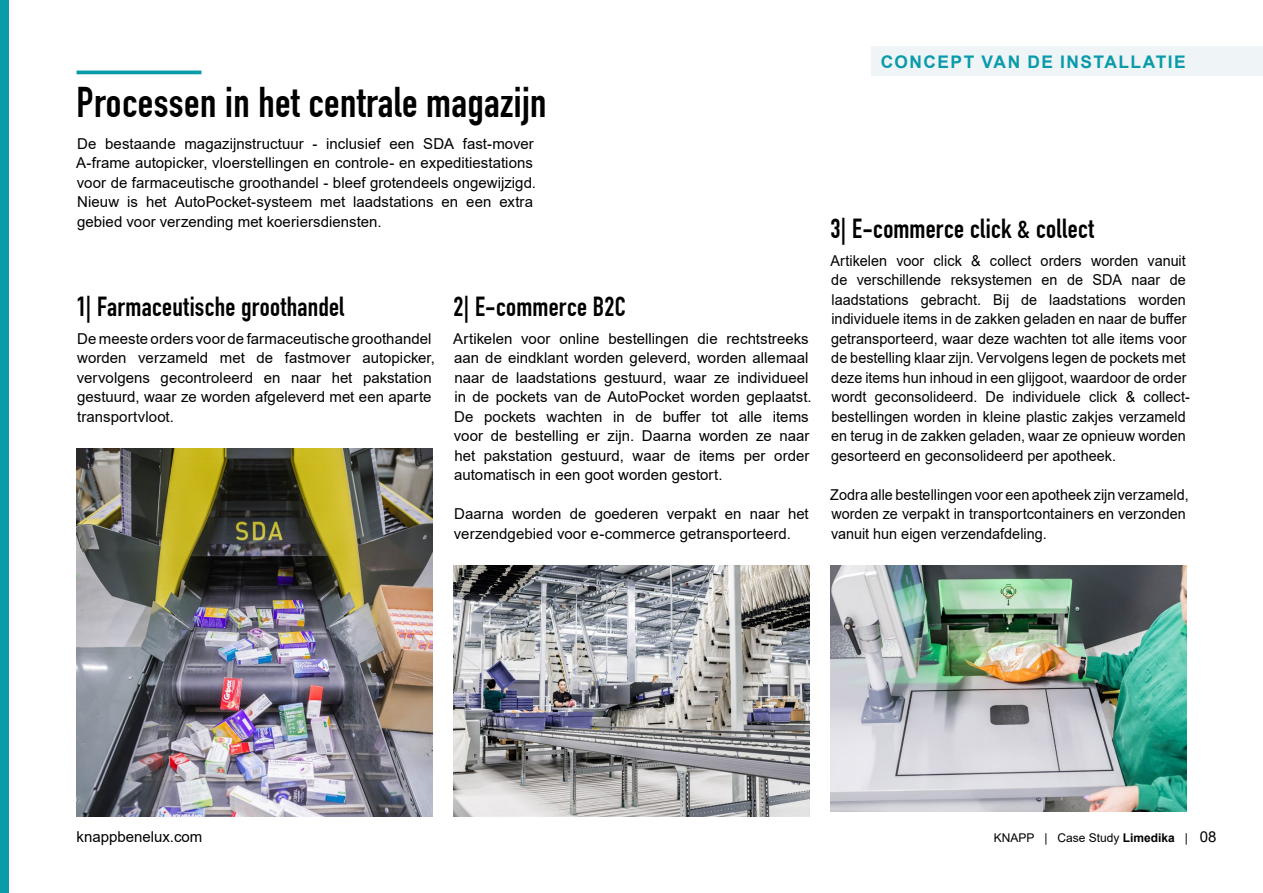
<style>
.page{position:relative;width:1263px;height:893px;background:#fff}
.page>*{position:absolute;margin:0;border:0;box-sizing:border-box;transform-origin:0 0}
.t1{font:42px "DIN Engschrift";letter-spacing:.01em;color:#000}
.t2{font:27px "DIN Engschrift";letter-spacing:.01em;color:#000}
.t3{font:700 17.4px "Arial";letter-spacing:.085em;color:#099baa}
.t4{font:15px/19.5px "Arial";letter-spacing:.005em;color:#000}
.t5{font:15px/19.5px "Arial";letter-spacing:.005em;color:#000;scale:.96 1}
.t6{font:12px "Arial";color:#000}
.s1{font-weight:700}
.s2{font-size:15px}
</style>
<div class="page">
<div style="left:0;top:0;width:9px;height:893px;background:#099baa"></div>
<img style="left:454px;top:566px;width:355px;height:250px">
<img style="left:831px;top:566px;width:355px;height:246px">
<img style="left:77px;top:449px;width:355px;height:367px">
<hr style="left:77px;top:71px;width:124px;height:3px;background:#099baa">
<div style="left:872px;top:47px;width:391px;height:29px;background:#eff5f7"></div>
<h1 class="t1" style="left:77px;top:78px;width:472px">Processen in het centrale magazijn</h1>
<p class="t4" style="left:76px;top:133px;width:461px">De bestaande magazijnstructuur - inclusief een SDA fast-mover A-frame autopicker, vloerstellingen en controle- en expeditiestations voor de farmaceutische groothandel - bleef grotendeels ongewijzigd.<br>Nieuw is het AutoPocket-systeem met laadstations en een extra gebied voor verzending met koeriersdiensten.</p>
<h2 class="t2" style="left:77px;top:290px;width:269px">1| Farmaceutische groothandel</h2>
<p class="t4" style="left:77px;top:328px;width:359px">De meeste orders voor de farmaceutische groothandel worden verzameld met de fastmover autopicker, vervolgens gecontroleerd en naar het pakstation gestuurd, waar ze worden afgeleverd met een aparte transportvloot.</p>
<h2 class="t2" style="left:454px;top:290px;width:174px">2| E-commerce B2C</h2>
<p class="t4" style="left:453px;top:328px;width:360px">Artikelen voor online bestellingen die rechtstreeks aan de eindklant worden geleverd, worden allemaal naar de laadstations gestuurd, waar ze individueel in de pockets van de AutoPocket worden geplaatst.<br>De pockets wachten in de buffer tot alle items voor de bestelling er zijn. Daarna worden ze naar het pakstation gestuurd, waar de items per order automatisch in een goot worden gestort.</p>
<p class="t4" style="left:454px;top:504px;width:356px">Daarna worden de goederen verpakt en naar het verzendgebied voor e-commerce getransporteerd.</p>
<p class="t3" style="left:881px;top:49px;width:307px">CONCEPT VAN DE INSTALLATIE</p>
<h2 class="t2" style="left:831px;top:212px;width:265px">3| E-commerce click &amp; collect</h2>
<p class="t5" style="left:830px;top:250px;width:376px">Artikelen voor click &amp; collect orders worden vanuit de verschillende reksystemen en de SDA naar de laadstations gebracht. Bij de laadstations worden individuele items in de zakken geladen en naar de buffer getransporteerd, waar deze wachten tot alle items voor de bestelling klaar zijn. Vervolgens legen de pockets met deze items hun inhoud in een glijgoot, waardoor de order wordt geconsolideerd. De individuele click &amp; collect&shy;bestellingen worden in kleine plastic zakjes verzameld en terug in de zakken geladen, waar ze opnieuw worden gesorteerd en geconsolideerd per apotheek.</p>
<p class="t5" style="left:830px;top:484px;width:375px">Zodra alle bestellingen voor een apotheek zijn verzameld, worden ze verpakt in transportcontainers en verzonden vanuit hun eigen verzendafdeling.</p>
<p class="t4" style="left:77px;top:827px;width:127px">knappbenelux.com</p>
<p class="t6" style="left:994px;top:829px;width:224px">KNAPP | Case Study <span class="s1">Limedika</span> | <span class="s2">08</span></p>
</div>
